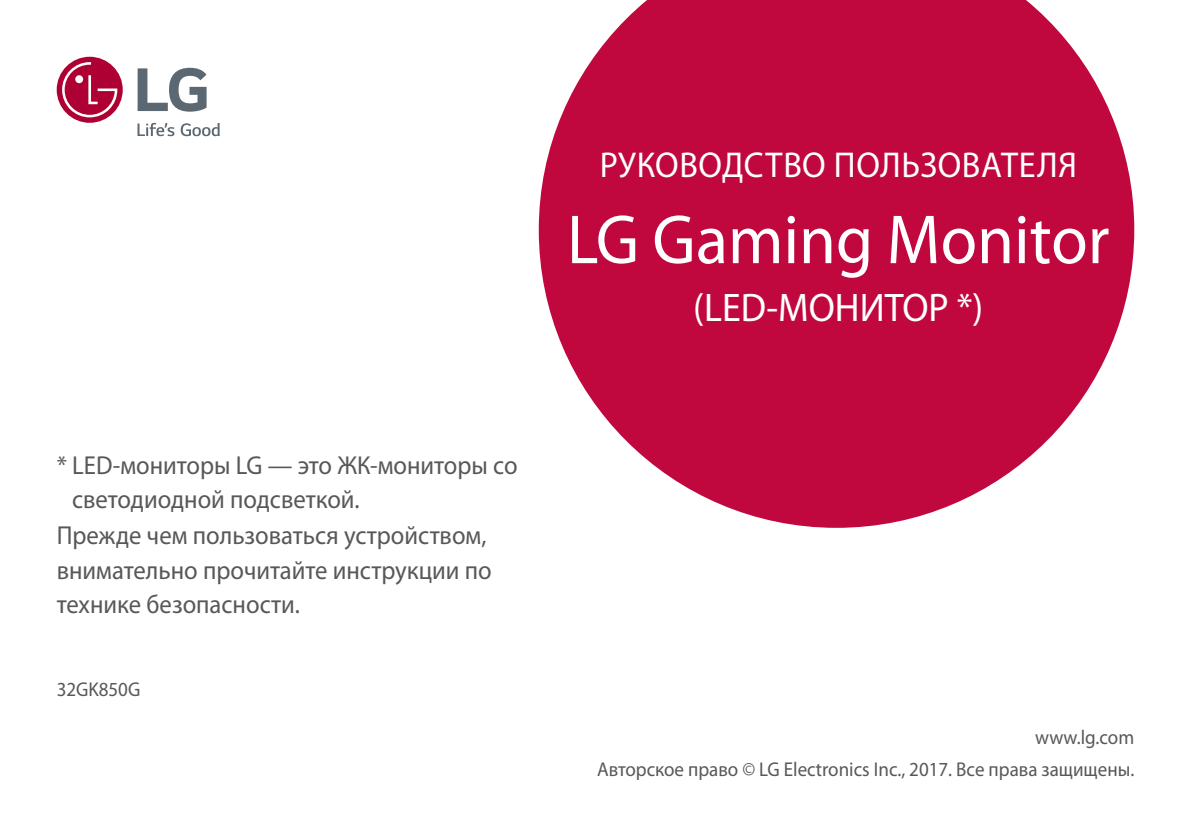
<style>
.page{position:relative;width:1191px;height:840px;background:#fff}
.page>*{position:absolute;margin:0;border:0;box-sizing:border-box;transform-origin:0 0}
.Cover_Product1{font:70px "Myriad Pro";color:#fff;scale:.95 1}
.Cover_Product2{font:40px "Myriad Pro";color:#fff;scale:.95 1}
.Cover_Owner_s{font:36px "Myriad Pro";letter-spacing:.02em;color:#fff;scale:.95 1}
.Cover_Body{font:26px/34px "Myriad Pro";color:#57585a;scale:.95 1}
.Cover_Body_Right{font:20px "Myriad Pro";color:#57585a;scale:.95 1}
.Cover_Body_Model_Nam{font:20px "Myriad Pro";color:#57585a;scale:.95 1}
</style>
<div class="page">
<svg style="left:539px;top:0;width:595px;height:527px;fill:#c0073e"></svg>
<div style="left:57px;top:57px;width:66px;height:66px;background:#ae0032;border-radius:50%"></div>
<svg style="left:62px;top:62px;width:55px;height:55px"></svg>
<svg style="left:137px;top:123px;width:37px;height:13px"></svg>
<svg style="left:181px;top:123px;width:39px;height:13px"></svg>
<svg style="left:138px;top:68px;width:69px;height:44px"></svg>
<p class="Cover_Body" style="left:72px;top:447px;width:470px;text-indent:-15px">* LED-мониторы LG — это ЖК-мониторы со светодиодной подсветкой.</p>
<p class="Cover_Body" style="left:57px;top:518px;width:459px">Прежде чем пользоваться устройством, внимательно прочитайте инструкции по технике безопасности.</p>
<p class="Cover_Body_Model_Nam" style="left:57px;top:676px;width:89px">32GK850G</p>
<p class="Cover_Owner_s" style="left:599px;top:143px;width:504px">РУКОВОДСТВО ПОЛЬЗОВАТЕЛЯ</p>
<p class="Cover_Product1" style="left:567px;top:196px;width:572px">LG Gaming Monitor</p>
<p class="Cover_Product2" style="left:693px;top:283px;width:307px">(LED-МОНИТОР *)</p>
<p class="Cover_Body_Right" style="left:1035px;top:724px;width:106px">www.lg.com</p>
<p class="Cover_Body_Right" style="left:597px;top:756px;width:567px">Авторское право © LG Electronics Inc., 2017. Все права защищены.</p>
</div>
